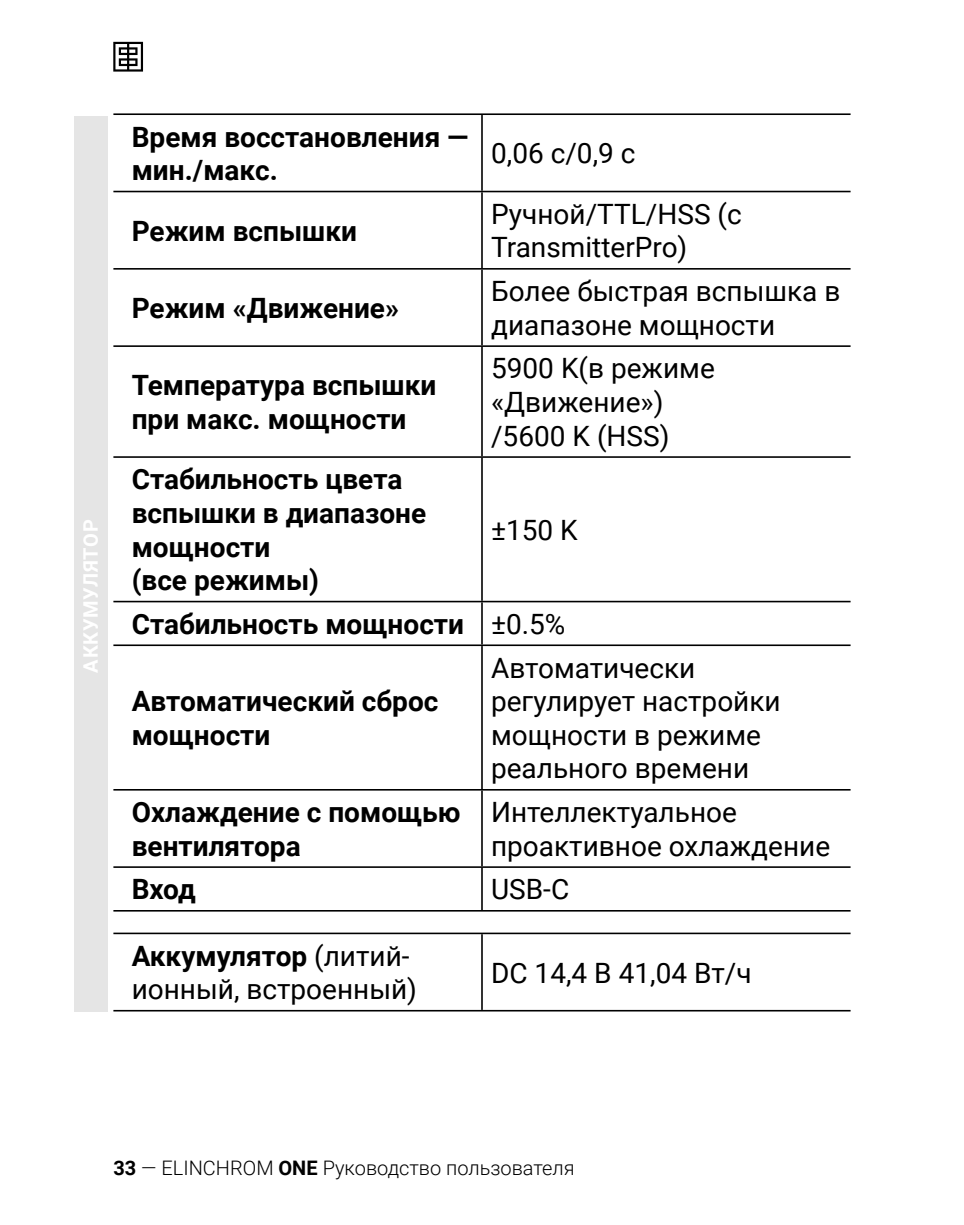
<style>
.page{position:relative;width:964px;height:1225px;background:#fff}
.page>*{position:absolute;margin:0;border:0;box-sizing:border-box;transform-origin:0 0}
.t1{font:28px/33.6px "Roboto";color:#000}
.t2{font:700 28px/33.6px "Roboto";color:#000}
.t3{font:300 20px "Roboto";color:#000}
.t4{font:700 20px "Roboto";letter-spacing:.035em;color:#fff}
.s1{font-weight:400}
.s2{font-weight:700}
</style>
<div class="page">
<hr style="left:113px;top:113px;width:369px;height:2px;background:#000">
<hr style="left:482px;top:113px;width:368px;height:2px;background:#000">
<hr style="left:113px;top:191px;width:369px;height:1px;background:#000">
<hr style="left:482px;top:191px;width:368px;height:1px;background:#000">
<hr style="left:113px;top:268px;width:369px;height:2px;background:#000">
<hr style="left:482px;top:268px;width:368px;height:2px;background:#000">
<hr style="left:113px;top:345px;width:369px;height:2px;background:#000">
<hr style="left:482px;top:345px;width:368px;height:2px;background:#000">
<hr style="left:113px;top:456px;width:369px;height:2px;background:#000">
<hr style="left:482px;top:456px;width:368px;height:2px;background:#000">
<hr style="left:113px;top:601px;width:369px;height:1px;background:#000">
<hr style="left:482px;top:601px;width:368px;height:1px;background:#000">
<hr style="left:113px;top:644px;width:369px;height:2px;background:#000">
<hr style="left:482px;top:644px;width:368px;height:2px;background:#000">
<hr style="left:113px;top:789px;width:369px;height:1px;background:#000">
<hr style="left:482px;top:789px;width:368px;height:1px;background:#000">
<hr style="left:113px;top:866px;width:369px;height:2px;background:#000">
<hr style="left:482px;top:866px;width:368px;height:2px;background:#000">
<hr style="left:113px;top:910px;width:369px;height:1px;background:#000">
<hr style="left:482px;top:910px;width:368px;height:1px;background:#000">
<hr style="left:113px;top:932px;width:369px;height:2px;background:#000">
<hr style="left:482px;top:932px;width:368px;height:2px;background:#000">
<hr style="left:113px;top:1010px;width:369px;height:1px;background:#000">
<hr style="left:482px;top:1010px;width:368px;height:1px;background:#000">
<hr style="left:481px;top:115px;width:2px;height:76px;background:#000">
<hr style="left:481px;top:192px;width:2px;height:76px;background:#000">
<hr style="left:481px;top:270px;width:2px;height:75px;background:#000">
<hr style="left:481px;top:347px;width:2px;height:109px;background:#000">
<hr style="left:481px;top:458px;width:2px;height:143px;background:#000">
<hr style="left:481px;top:602px;width:2px;height:42px;background:#000">
<hr style="left:481px;top:646px;width:2px;height:143px;background:#000">
<hr style="left:481px;top:790px;width:2px;height:76px;background:#000">
<hr style="left:481px;top:868px;width:2px;height:42px;background:#000">
<hr style="left:481px;top:934px;width:2px;height:76px;background:#000">
<div style="left:74px;top:116px;width:33px;height:895px;background:#e5e5e5"></div>
<svg style="left:113px;top:42px;width:30px;height:30px"></svg>
<p class="t4" style="left:77px;top:672px;width:155px;rotate:-90deg">АККУМУЛЯТОР</p>
<p class="t2" style="left:132px;top:119px;width:338px">Время восстановления — мин./макс.</p>
<p class="t2" style="left:132px;top:213px;width:227px">Режим вспышки</p>
<p class="t2" style="left:132px;top:290px;width:269px">Режим «Движение»</p>
<p class="t2" style="left:132px;top:367px;width:306px">Температура вспышки при макс. мощности</p>
<p class="t2" style="left:132px;top:461px;width:296px">Стабильность цвета вспышки в диапазоне мощности<br>(все режимы)</p>
<p class="t1" style="left:491px;top:136px;width:146px">0,06 с/0,9 с</p>
<p class="t1" style="left:491px;top:196px;width:252px">Ручной/TTL/HSS (с<br>TransmitterPro)</p>
<p class="t1" style="left:491px;top:273px;width:351px">Более быстрая вспышка в диапазоне мощности</p>
<p class="t1" style="left:491px;top:351px;width:225px">5900 K(в режиме «Движение») /5600 K (HSS)</p>
<p class="t1" style="left:491px;top:512px;width:88px">±150 K</p>
<p class="t2" style="left:132px;top:606px;width:435px">Стабильность мощности <span class="s1">±0.5%</span></p>
<p class="t2" style="left:132px;top:683px;width:308px">Автоматический сброс мощности</p>
<p class="t1" style="left:491px;top:650px;width:291px">Автоматически регулирует настройки мощности в режиме реального времени</p>
<p class="t2" style="left:132px;top:794px;width:330px">Охлаждение с помощью вентилятора</p>
<p class="t1" style="left:491px;top:794px;width:341px">Интеллектуальное проактивное охлаждение</p>
<p class="t2" style="left:132px;top:871px;width:66px">Вход</p>
<p class="t1" style="left:491px;top:871px;width:80px">USB-C</p>
<p class="t1" style="left:132px;top:938px;width:287px"><span class="s2">Аккумулятор</span> (литий&shy;ионный, встроенный)</p>
<p class="t1" style="left:491px;top:954px;width:262px">DC 14,4 В 41,04 Вт/ч</p>
<p class="t3" style="left:113px;top:1154px;width:463px"><span class="s2">33</span> — ELINCHROM <span class="s2">ONE</span> Руководство пользователя</p>
</div>
